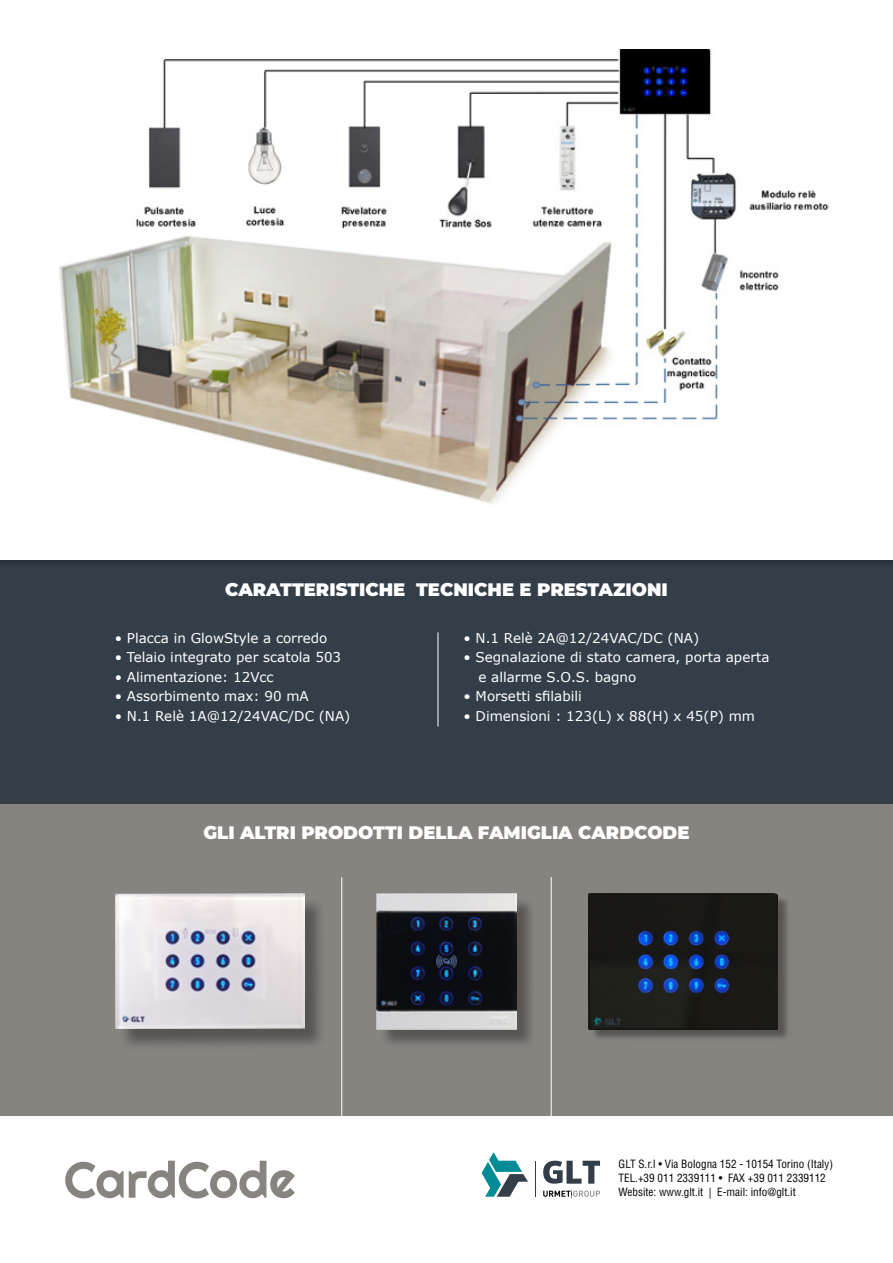
<style>
.page{position:relative;width:893px;height:1263px;background:#fff}
.page>*{position:absolute;margin:0;border:0;box-sizing:border-box;transform-origin:0 0}
.t1{font:900 18px "Montserrat";color:#fff}
.t2{font:13.5px/19.5px "Verdana";color:#fff}
.t3{font:condensed 11.1px/14.4px "Helvetica LT Std";color:#000}
</style>
<div class="page">
<div style="left:0;top:727px;width:893px;height:388px;background:#87837f"></div>
<div style="left:0;top:533px;width:893px;height:271px;background:#333e48"></div>
<svg style="left:482px;top:1152px;width:46px;height:45px"></svg>
<hr style="left:535px;top:1161px;width:1px;height:36px;background:#333e48">
<svg style="left:543px;top:1161px;width:57px;height:38px"></svg>
<div style="left:0;top:0;width:893px;height:560px;background:#fff"></div>
<img style="left:60px;top:49px;width:769px;height:455px">
<hr style="left:438px;top:632px;width:1px;height:94px;background:#fff">
<div style="left:380px;top:896px;width:155px;height:152px;background:#000;opacity:.35"></div>
<img style="left:377px;top:893px;width:139px;height:136px">
<hr style="left:341px;top:877px;width:1px;height:246px;background:#fff">
<hr style="left:551px;top:877px;width:1px;height:246px;background:#fff">
<div style="left:119px;top:896px;width:207px;height:155px;background:#000;opacity:.35"></div>
<img style="left:115px;top:893px;width:189px;height:136px">
<div style="left:592px;top:896px;width:198px;height:145px;background:#000;opacity:.35"></div>
<img style="left:589px;top:893px;width:189px;height:136px">
<svg style="left:65px;top:1161px;width:230px;height:37px"></svg>
<h1 class="t1" style="left:225px;top:576px;width:444px">CARATTERISTICHE TECNICHE E PRESTAZIONI</h1>
<p class="t2" style="left:115px;top:628px;width:214px">• Placca in GlowStyle a corredo</p>
<p class="t2" style="left:115px;top:647px;width:228px">• Telaio integrato per scatola 503</p>
<p class="t2" style="left:115px;top:667px;width:160px">• Alimentazione: 12Vcc</p>
<p class="t2" style="left:115px;top:686px;width:195px">• Assorbimento max: 90 mA</p>
<p class="t2" style="left:115px;top:706px;width:237px">• N.1 Relè 1A@12/24VAC/DC (NA)</p>
<p class="t2" style="left:463px;top:628px;width:237px">• N.1 Relè 2A@12/24VAC/DC (NA)</p>
<p class="t2" style="left:478px;top:647px;width:293px;text-indent:-15px">• Segnalazione di stato camera, porta aperta e allarme S.O.S. bagno</p>
<p class="t2" style="left:463px;top:686px;width:120px">• Morsetti sfilabili</p>
<p class="t2" style="left:463px;top:706px;width:293px">• Dimensioni : 123(L) x 88(H) x 45(P) mm</p>
<h1 class="t1" style="left:203px;top:819px;width:488px">GLI ALTRI PRODOTTI DELLA FAMIGLIA CARDCODE</h1>
<p class="t3" style="left:618px;top:1156px;width:216px">GLT S.r.l • Via Bologna 152 - 10154 Torino (Italy)<br>TEL.+39 011 2339111 • FAX +39 011 2339112<br>Website: www.glt.it | E-mail: info@glt.it</p>
</div>
